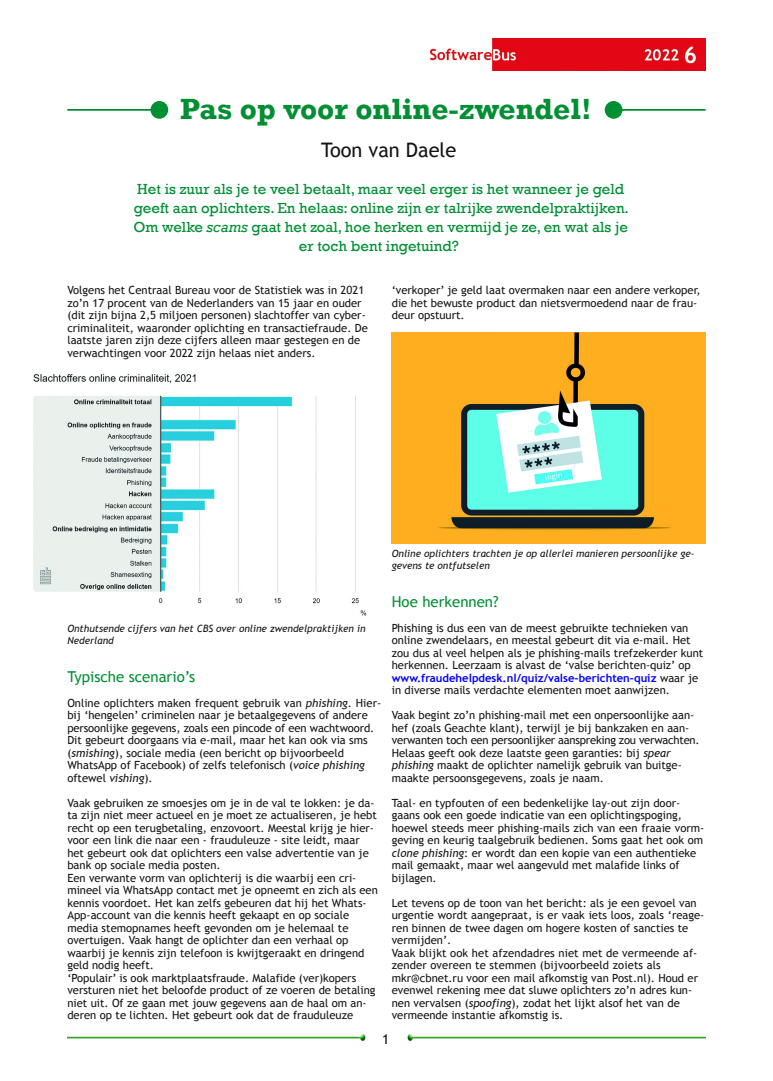
<style>
.page{position:relative;width:773px;height:1081px;background:#fff}
.page>*{position:absolute;margin:0;border:0;box-sizing:border-box;transform-origin:0 0}
.t1{font:700 30px "Rockwell";color:#008f33}
.t2{font:20px "Trebuchet MS";color:#161413}
.t3{font:15px/18.8px "Rockwell";color:#008f33;text-align:center}
.t4{font:15px "Trebuchet MS";color:#008f33}
.t5{font:13.75px "Trebuchet MS";color:#161413}
.t6{font:11.25px/12.5px "Trebuchet MS";color:#161413}
.t7{font:italic 10px/12.5px "Trebuchet MS";color:#161413}
.s1{font-style:italic}
.s2{font-weight:700;color:#00f}
</style>
<div class="page">
<img style="left:431px;top:39px;width:274px;height:32px">
<img style="left:67px;top:1035px;width:299px;height:5px">
<img style="left:407px;top:1035px;width:298px;height:5px">
<hr style="left:613px;top:109px;width:92px;height:2px;background:#008f33">
<div style="left:604px;top:101px;width:18px;height:18px;background:#008f33;border-radius:50%"></div>
<hr style="left:67px;top:109px;width:92px;height:2px;background:#008f33">
<div style="left:150px;top:101px;width:18px;height:18px;background:#008f33;border-radius:50%"></div>
<img style="left:33px;top:374px;width:334px;height:242px">
<img style="left:392px;top:332px;width:313px;height:212px">
<h1 class="t1" style="left:180px;top:91px;width:413px">Pas op voor online-zwendel!</h1>
<h2 class="t2" style="left:321px;top:138px;width:137px">Toon van Daele</h2>
<p class="t3" style="left:133px;top:180px;width:497px">Het is zuur als je te veel betaalt, maar veel erger is het wanneer je geld geeft aan oplichters. En helaas: online zijn er talrijke zwendelpraktijken.<br>Om welke <span class="s1">scams</span> gaat het zoal, hoe herken en vermijd je ze, en wat als je er toch bent ingetuind?</p>
<p class="t6" style="left:67px;top:284px;width:302px">Volgens het Centraal Bureau voor de Statistiek was in 2021 zo’n 17 procent van de Nederlanders van 15 jaar en ouder (dit zijn bijna 2,5 miljoen personen) slachtoffer van cyber‐ criminaliteit, waaronder oplichting en transactiefraude. De laatste jaren zijn deze cijfers alleen maar gestegen en de verwachtingen voor 2022 zijn helaas niet anders.</p>
<p class="t6" style="left:392px;top:284px;width:310px">‘verkoper’ je geld laat overmaken naar een andere verkoper, die het bewuste product dan nietsvermoedend naar de frau‐ deur opstuurt.</p>
<p class="t7" style="left:67px;top:622px;width:300px">Onthutsende cijfers van het CBS over online zwendelpraktijken in<br>Nederland</p>
<h3 class="t4" style="left:67px;top:668px;width:129px">Typische scenario’s</h3>
<p class="t6" style="left:67px;top:696px;width:315px">Online oplichters maken frequent gebruik van <span class="s1">phishing</span>. Hier‐ bij ‘hengelen’ criminelen naar je betaalgegevens of andere persoonlijke gegevens, zoals een pincode of een wachtwoord.<br>Dit gebeurt doorgaans via e‐mail, maar het kan ook via sms (<span class="s1">smishing</span>), sociale media (een bericht op bijvoorbeeld WhatsApp of Facebook) of zelfs telefonisch (<span class="s1">voice phishing </span>oftewel <span class="s1">vishing</span>).</p>
<p class="t6" style="left:67px;top:796px;width:312px">Vaak gebruiken ze smoesjes om je in de val te lokken: je da‐ ta zijn niet meer actueel en je moet ze actualiseren, je hebt recht op een terugbetaling, enzovoort. Meestal krijg je hier‐ voor een link die naar een ‐ frauduleuze ‐ site leidt, maar het gebeurt ook dat oplichters een valse advertentie van je bank op sociale media posten.<br>Een verwante vorm van oplichterij is die waarbij een cri‐ mineel via WhatsApp contact met je opneemt en zich als een kennis voordoet. Het kan zelfs gebeuren dat hij het Whats‐ App‐account van die kennis heeft gekaapt en op sociale media stemopnames heeft gevonden om je helemaal te overtuigen. Vaak hangt de oplichter dan een verhaal op waarbij je kennis zijn telefoon is kwijtgeraakt en dringend geld nodig heeft.<br>‘Populair’ is ook marktplaatsfraude. Malafide (ver)kopers versturen niet het beloofde product of ze voeren de betaling niet uit. Of ze gaan met jouw gegevens aan de haal om an‐ deren op te lichten. Het gebeurt ook dat de frauduleuze</p>
<p class="t7" style="left:392px;top:547px;width:304px">Online oplichters trachten je op allerlei manieren persoonlijke ge‐ gevens te ontfutselen</p>
<h3 class="t4" style="left:392px;top:593px;width:108px">Hoe herkennen?</h3>
<p class="t6" style="left:392px;top:621px;width:313px">Phishing is dus een van de meest gebruikte technieken van online zwendelaars, en meestal gebeurt dit via e‐mail. Het zou dus al veel helpen als je phishing‐mails trefzekerder kunt herkennen. Leerzaam is alvast de ‘valse berichten‐quiz’ op <span class="s2">www.fraudehelpdesk.nl/quiz/valse‐berichten‐quiz</span> waar je in diverse mails verdachte elementen moet aanwijzen.</p>
<p class="t6" style="left:392px;top:709px;width:309px">Vaak begint zo’n phishing‐mail met een onpersoonlijke aan‐ hef (zoals Geachte klant), terwijl je bij bankzaken en aan‐ verwanten toch een persoonlijker aanspreking zou verwachten.<br>Helaas geeft ook deze laatste geen garanties: bij <span class="s1">spear phishing</span> maakt de oplichter namelijk gebruik van buitge‐ maakte persoonsgegevens, zoals je naam.</p>
<p class="t6" style="left:392px;top:796px;width:314px">Taal‐ en typfouten of een bedenkelijke lay‐out zijn door‐ gaans ook een goede indicatie van een oplichtingspoging, hoewel steeds meer phishing‐mails zich van een fraaie vorm‐ geving en keurig taalgebruik bedienen. Soms gaat het ook om <span class="s1">clone phishing</span>: er wordt dan een kopie van een authentieke mail gemaakt, maar wel aangevuld met malafide links of bijlagen.</p>
<p class="t6" style="left:392px;top:896px;width:314px">Let tevens op de toon van het bericht: als je een gevoel van urgentie wordt aangepraat, is er vaak iets loos, zoals ‘reage‐ ren binnen de twee dagen om hogere kosten of sancties te vermijden’.<br>Vaak blijkt ook het afzendadres niet met de vermeende af‐ zender overeen te stemmen (bijvoorbeeld zoiets als mkr@cbnet.ru voor een mail afkomstig van Post.nl). Houd er evenwel rekening mee dat sluwe oplichters zo’n adres kun‐ nen vervalsen (<span class="s1">spoofing</span>), zodat het lijkt alsof het van de vermeende instantie afkomstig is.</p>
<p class="t5" style="left:382px;top:1031px;width:9px">1</p>
</div>
